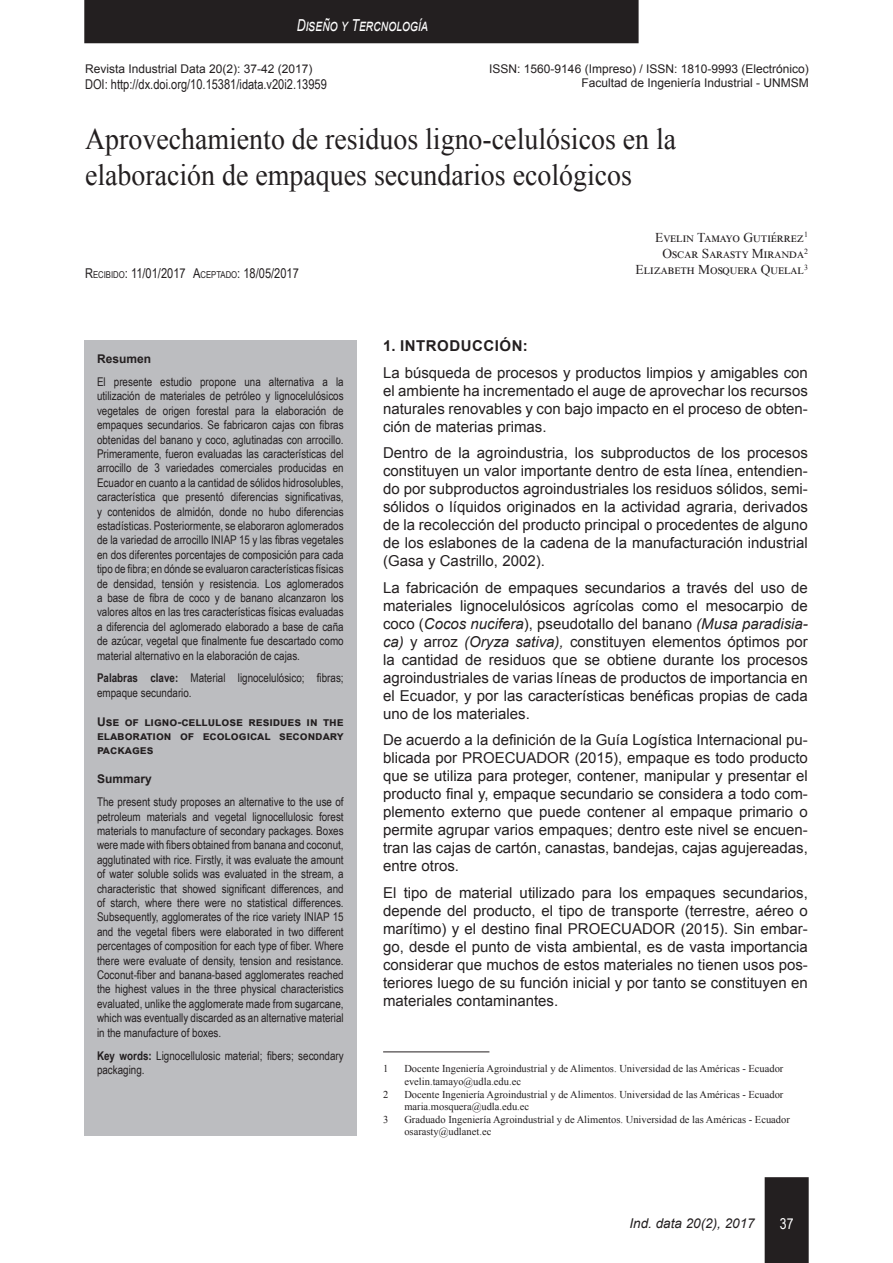
<style>
.page{position:relative;width:893px;height:1263px;background:#fff}
.page>*{position:absolute;margin:0;border:0;box-sizing:border-box;transform-origin:0 0}
.t1{font:30px/36px "Times New Roman";color:#231f20;scale:.93 1}
.t2{font:italic 16.5px "Arial";color:#fff;scale:.75 1}
.t3{font:15px/18px "Arial";color:#231f20;text-align:justify}
.t4{font:700 15px "Arial";letter-spacing:.035em;color:#231f20}
.t5{font:15px "Arial Narrow";color:#fff}
.t6{font:13.5px/16.2px "Times New Roman";color:#231f20;text-align:right}
.t7{font:13.5px "Arial Narrow";color:#231f20}
.t8{font:13.5px "Arial Narrow";color:#231f20}
.t9{font:italic 13.5px "Arial";color:#231f20}
.t10{font:12px/14.4px "Arial Narrow";color:#231f20;text-align:justify}
.t11{font:12px/14.4px "Arial";color:#231f20;text-align:right}
.t12{font:700 12px/14.4px "Arial";color:#231f20;text-align:justify}
.t13{font:10.5px/12.6px "Times New Roman";color:#231f20}
.t14{font:8.4px "Arial Narrow";letter-spacing:-.005em;color:#231f20}
.s1{font-size:12px}
.s2{font-size:9.45px}
.s3{font-weight:700}
.s4{font-style:italic}
</style>
<div class="page">
<div style="left:765px;top:1177px;width:44px;height:86px;background:#231f20"></div>
<div style="left:84px;top:0;width:555px;height:43px;background:#231f20"></div>
<hr style="left:383px;top:1051px;width:106px;height:1px;background:#231f20">
<div style="left:84px;top:340px;width:272px;height:795px;background:#bcbdc0"></div>
<h2 class="t2" style="left:297px;top:14px;width:177px">Diseño y Tercnología</h2>
<p class="t11" style="left:489px;top:61px;width:321px">ISSN: 1560-9146 (Impreso) / ISSN: 1810-9993 (Electrónico)<br>Facultad de Ingeniería Industrial - UNMSM</p>
<h1 class="t1" style="left:85px;top:120px;width:637px">Aprovechamiento de residuos ligno-celulósicos en la elaboración de empaques secundarios ecológicos</h1>
<p class="t11" style="left:85px;top:61px;width:229px">Revista Industrial Data 20(2): 37-42 (2017)</p>
<p class="t7" style="left:85px;top:74px;width:243px">DOI: http://dx.doi.org/10.15381/idata.v20i2.13959</p>
<p class="t14" style="left:586px;top:63px;width:223px"><span class="s1">E</span>VELIN <span class="s1">T</span>AMAYO <span class="s1">/ O</span>SCAR <span class="s1">S</span>ARASTY <span class="s1">/ E</span>LIZABETH <span class="s1">M</span> OSQUERA</p>
<p class="t8" style="left:85px;top:263px;width:215px">R<span class="s2">ECIBIDO</span>: 11/01/2017 A<span class="s2">CEPTADO</span>: 18/05/2017</p>
<p class="t12" style="left:97px;top:352px;width:56px">Resumen</p>
<p class="t10" style="left:97px;top:374px;width:248px">El presente estudio propone una alternativa a la utilización de materiales de petróleo y lignocelulósicos vegetales de origen forestal para la elaboración de empaques secundarios. Se fabricaron cajas con fibras obtenidas del banano y coco, aglutinadas con arrocillo.<br>Primeramente, fueron evaluadas las características del arrocillo de 3 variedades comerciales producidas en Ecuador en cuanto a la cantidad de sólidos hidrosolubles, característica que presentó diferencias significativas, y contenidos de almidón, donde no hubo diferencias estadísticas. Posteriormente, se elaboraron aglomerados de la variedad de arrocillo INIAP 15 y las fibras vegetales en dos diferentes porcentajes de composición para cada tipo de fibra; en dónde se evaluaron características físicas de densidad, tensión y resistencia. Los aglomerados a base de fibra de coco y de banano alcanzaron los valores altos en las tres características físicas evaluadas a diferencia del aglomerado elaborado a base de caña de azúcar, vegetal que finalmente fue descartado como material alternativo en la elaboración de cajas.</p>
<p class="t10" style="left:97px;top:670px;width:248px"><span class="s3">Palabras clave:</span> Material lignocelulósico; fibras; empaque secundario.</p>
<p class="t12" style="left:97px;top:714px;width:248px">Use of ligno-cellulose residues in the elaboration of ecological secondary packages</p>
<p class="t12" style="left:97px;top:772px;width:56px">Summary</p>
<p class="t10" style="left:97px;top:794px;width:248px">The present study proposes an alternative to the use of petroleum materials and vegetal lignocellulosic forest materials to manufacture of secondary packages. Boxes were made with fibers obtained from banana and coconut, agglutinated with rice. Firstly, it was evaluate the amount of water soluble solids was evaluated in the stream, a characteristic that showed significant differences, and of starch, where there were no statistical differences.<br>Subsequently, agglomerates of the rice variety INIAP 15 and the vegetal fibers were elaborated in two different percentages of composition for each type of fiber. Where there were evaluate of density, tension and resistance.<br>Coconut-fiber and banana-based agglomerates reached the highest values in the three physical characteristics evaluated, unlike the agglomerate made from sugarcane, which was eventually discarded as an alternative material in the manufacture of boxes.</p>
<p class="t10" style="left:97px;top:1048px;width:248px"><span class="s3">Key words:</span> Lignocellulosic material; fibers; secondary packaging.</p>
<p class="t6" style="left:636px;top:229px;width:174px">Evelin Tamayo Gutiérrez<sup>1<br></sup>Oscar Sarasty Miranda<sup>2<br></sup>Elizabeth Mosquera Quelal<sup>3</sup></p>
<p class="t4" style="left:383px;top:335px;width:146px">1. INTRODUCCIÓN:</p>
<p class="t3" style="left:383px;top:363px;width:426px">La búsqueda de procesos y productos limpios y amigables con el ambiente ha incrementado el auge de aprovechar los recursos naturales renovables y con bajo impacto en el proceso de obten&shy;ción de materias primas.</p>
<p class="t3" style="left:383px;top:444px;width:426px">Dentro de la agroindustria, los subproductos de los procesos constituyen un valor importante dentro de esta línea, entendien&shy;do por subproductos agroindustriales los residuos sólidos, semi&shy;sólidos o líquidos originados en la actividad agraria, derivados de la recolección del producto principal o procedentes de alguno de los eslabones de la cadena de la manufacturación industrial (Gasa y Castrillo, 2002).</p>
<p class="t3" style="left:383px;top:578px;width:426px">La fabricación de empaques secundarios a través del uso de materiales lignocelulósicos agrícolas como el mesocarpio de coco (<span class="s4">Cocos nucifera</span>), pseudotallo del banano <span class="s4">(Musa paradisia&shy;ca)</span> y arroz <span class="s4">(Oryza sativa),</span> constituyen elementos óptimos por la cantidad de residuos que se obtiene durante los procesos agroindustriales de varias líneas de productos de importancia en el Ecuador, y por las características benéficas propias de cada uno de los materiales.</p>
<p class="t3" style="left:383px;top:731px;width:426px">De acuerdo a la definición de la Guía Logística Internacional pu&shy;blicada por PROECUADOR (2015), empaque es todo producto que se utiliza para proteger, contener, manipular y presentar el producto final y, empaque secundario se considera a todo com&shy;plemento externo que puede contener al empaque primario o permite agrupar varios empaques; dentro este nivel se encuen&shy;tran las cajas de cartón, canastas, bandejas, cajas agujereadas, entre otros.</p>
<p class="t3" style="left:383px;top:883px;width:426px">El tipo de material utilizado para los empaques secundarios, depende del producto, el tipo de transporte (terrestre, aéreo o marítimo) y el destino final PROECUADOR (2015). Sin embar&shy;go, desde el punto de vista ambiental, es de vasta importancia considerar que muchos de estos materiales no tienen usos pos&shy;teriores luego de su función inicial y por tanto se constituyen en materiales contaminantes.</p>
<p class="t13" style="left:383px;top:1062px;width:7px">1</p>
<p class="t13" style="left:404px;top:1062px;width:381px">Docente Ingeniería Agroindustrial y de Alimentos. Universidad de las Américas - Ecuador evelin.tamayo@udla.edu.ec</p>
<p class="t13" style="left:383px;top:1087px;width:7px">2</p>
<p class="t13" style="left:404px;top:1087px;width:381px">Docente Ingeniería Agroindustrial y de Alimentos. Universidad de las Américas - Ecuador maria.mosquera@udla.edu.ec</p>
<p class="t13" style="left:383px;top:1113px;width:7px">3</p>
<p class="t13" style="left:404px;top:1113px;width:387px">Graduado Ingeniería Agroindustrial y de Alimentos. Universidad de las Américas - Ecuador osarasty@udlanet.ec</p>
<p class="t9" style="left:629px;top:1215px;width:127px">Ind. data 20(2), 2017</p>
<p class="t5" style="left:780px;top:1213px;width:15px">37</p>
</div>
